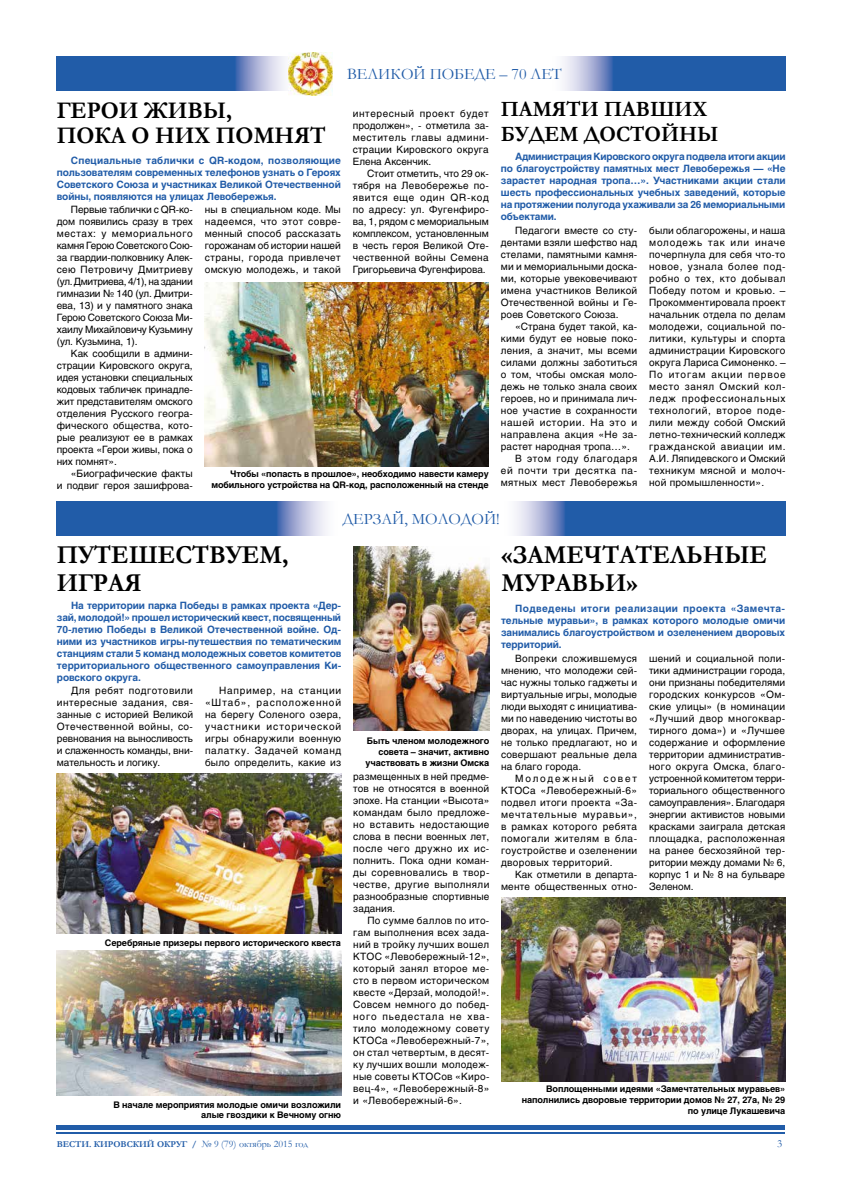
<style>
.page{position:relative;width:842px;height:1191px;background:#fff}
.page>*{position:absolute;margin:0;border:0;box-sizing:border-box;transform-origin:0 0}
.t1{font:700 26px/28px "Garamond";color:#000;scale:.95 1}
.t2{font:700 24px/25px "Garamond";color:#000;scale:.95 1}
.t3{font:700 22px/25px "Garamond";color:#000;scale:.95 1}
.t4{font:16px "Garamond";color:#215ca8}
.t5{font:11px "Garamond";color:#215ca8}
.t6{font:10px/12px "Helios";letter-spacing:.015em;color:#000;text-align:justify}
.t7{font:700 10px/12px "Helios";letter-spacing:-.01em;color:#215ca8;text-align:justify}
.t8{font:10px "Helios";letter-spacing:.035em;color:#000}
.t9{font:10px "Helios";letter-spacing:.06em;color:#000}
.t10{font:10px "Helios";letter-spacing:.055em;color:#000}
.t11{font:700 9px/10.8px "Helios";letter-spacing:-.01em;color:#000;text-align:right}
.t12{font:700 9px "Garamond";color:#215ca8}
.s1{font-weight:400;font-size:10px}
</style>
<div class="page">
<hr style="left:57px;top:1125px;width:728px;height:4px;background:#215ca8">
<hr style="left:57px;top:1132px;width:728px;height:2px;background:#215ca8">
<img style="left:57px;top:57px;width:228px;height:34px">
<img style="left:564px;top:57px;width:221px;height:34px">
<img style="left:288px;top:53px;width:44px;height:42px">
<img style="left:501px;top:897px;width:284px;height:185px">
<img style="left:205px;top:282px;width:284px;height:184px">
<img style="left:516px;top:502px;width:269px;height:34px">
<img style="left:57px;top:502px;width:269px;height:34px">
<img style="left:353px;top:546px;width:136px;height:185px">
<img style="left:57px;top:773px;width:284px;height:160px">
<img style="left:57px;top:950px;width:284px;height:145px">
<h3 class="t4" style="left:347px;top:63px;width:216px">ВЕЛИКОЙ ПОБЕДЕ – 70 ЛЕТ</h3>
<h2 class="t2" style="left:57px;top:98px;width:285px">ГЕРОИ ЖИВЫ,<br>ПОКА О НИХ ПОМНЯТ</h2>
<h3 class="t3" style="left:501px;top:97px;width:231px">ПАМЯТИ ПАВШИХ<br>БУДЕМ ДОСТОЙНЫ</h3>
<p class="t6" style="left:353px;top:107px;width:138px">интересный проект будет продолжен», - отметила за&shy;меститель главы админи&shy;страции Кировского округа Елена Аксенчик.</p>
<p class="t6" style="left:353px;top:167px;width:138px;text-indent:14px">Стоит отметить, что 29 ок&shy;тября на Левобережье по&shy;явится еще один QR-код по адресу: ул. Фугенфиро&shy;ва, 1, рядом с мемориальным комплексом, установленным в честь героя Великой Оте&shy;чественной войны Семена Григорьевича Фугенфирова.</p>
<p class="t7" style="left:501px;top:151px;width:286px;text-indent:14px">Администрация Кировского округа подвела итоги акции по благоустройству памятных мест Левобережья — «Не зарастет народная тропа…». Участниками акции стали шесть профессиональных учебных заведений, которые на протяжении полугода ухаживали за 26 мемориальными объектами.</p>
<p class="t6" style="left:501px;top:224px;width:138px;text-indent:14px">Педагоги вместе со сту&shy;дентами взяли шефство над стелами, памятными камня&shy;ми и мемориальными доска&shy;ми, которые увековечивают имена участников Великой Отечественной войны и Ге&shy;роев Советского Союза.</p>
<p class="t6" style="left:515px;top:320px;width:124px">«Страна будет такой, ка-</p>
<p class="t6" style="left:501px;top:332px;width:138px">кими будут ее новые поко-</p>
<p class="t6" style="left:501px;top:344px;width:138px">ления, а значит, мы всеми</p>
<p class="t6" style="left:501px;top:356px;width:138px">силами должны заботиться</p>
<p class="t6" style="left:501px;top:368px;width:138px">о том, чтобы омская моло-</p>
<p class="t6" style="left:501px;top:380px;width:138px">дежь не только знала своих</p>
<p class="t6" style="left:501px;top:392px;width:138px">героев, но и принимала лич-</p>
<p class="t6" style="left:501px;top:404px;width:138px">ное участие в сохранности</p>
<p class="t9" style="left:501px;top:416px;width:138px">нашей истории. На это и</p>
<p class="t8" style="left:501px;top:428px;width:138px">направлена акция «Не за-</p>
<p class="t6" style="left:501px;top:440px;width:131px">растет народная тропа…».</p>
<p class="t10" style="left:515px;top:452px;width:124px">В этом году благодаря</p>
<p class="t9" style="left:501px;top:464px;width:138px">ей почти три десятка па-</p>
<p class="t8" style="left:501px;top:476px;width:138px">мятных мест Левобережья</p>
<p class="t7" style="left:57px;top:154px;width:286px;text-indent:14px">Специальные таблички с QR-кодом, позволяющие пользователям современных телефонов узнать о Героях Советского Союза и участниках Великой Отечественной войны, появляются на улицах Левобережья.</p>
<p class="t6" style="left:57px;top:203px;width:138px;text-indent:14px">Первые таблички с QR-ко&shy;дом появились сразу в трех местах: у мемориального камня Герою Советского Сою&shy;за гвардии-полковнику Алек&shy;сею Петровичу Дмитриеву (ул. Дмитриева, 4/1), на здании гимназии № 140 (ул. Дмитри&shy;ева, 13) и у памятного знака Герою Советского Союза Ми&shy;хаилу Михайловичу Кузьмину (ул. Кузьмина, 1).</p>
<p class="t6" style="left:57px;top:347px;width:138px;text-indent:14px">Как сообщили в админи&shy;страции Кировского округа, идея установки специальных кодовых табличек принадле&shy;жит представителям омского отделения Русского геогра&shy;фического общества, кото&shy;рые реализуют ее в рамках проекта «Герои живы, пока о них помнят».</p>
<p class="t6" style="left:57px;top:467px;width:138px;text-align:right">«Биографические факты<br>и подвиг героя зашифрова-</p>
<p class="t6" style="left:205px;top:203px;width:138px">ны в специальном коде. Мы надеемся, что этот совре&shy;менный способ рассказать горожанам об истории нашей страны, города привлечет омскую молодежь, и такой</p>
<p class="t6" style="left:649px;top:224px;width:138px">были облагорожены, и наша молодежь так или иначе почерпнула для себя что-то новое, узнала более под&shy;робно о тех, кто добывал Победу потом и кровью. – Прокомментировала проект начальник отдела по делам молодежи, социальной по&shy;литики, культуры и спорта администрации Кировского округа Лариса Симоненко. – По итогам акции первое место занял Омский кол&shy;ледж профессиональных технологий, второе поде&shy;лили между собой Омский летно-технический колледж гражданской авиации им.<br>А.И. Ляпидевского и Омский техникум мясной и молоч&shy;ной промышленности».</p>
<p class="t11" style="left:211px;top:468px;width:279px">Чтобы «попасть в прошлое», необходимо навести камеру мобильного устройства на QR-код, расположенный на стенде</p>
<h1 class="t1" style="left:57px;top:541px;width:246px">ПУТЕШЕСТВУЕМ,<br>ИГРАЯ</h1>
<h3 class="t4" style="left:343px;top:508px;width:158px">ДЕРЗАЙ, МОЛОДОЙ!</h3>
<h1 class="t1" style="left:501px;top:541px;width:281px">«ЗАМЕЧТАТЕЛЬНЫЕ<br>МУРАВЬИ»</h1>
<p class="t7" style="left:57px;top:599px;width:286px;text-indent:14px">На территории парка Победы в рамках проекта «Дер&shy;зай, молодой!» прошел исторический квест, посвященный 70-летию Победы в Великой Отечественной войне. Од&shy;ними из участников игры-путешествия по тематическим станциям стали 5 команд молодежных советов комитетов территориального общественного самоуправления Ки&shy;ровского округа.</p>
<p class="t6" style="left:57px;top:684px;width:138px;text-indent:14px">Для ребят подготовили интересные задания, свя&shy;занные с историей Великой Отечественной войны, со&shy;ревнования на выносливость и слаженность команды, вни&shy;мательность и логику.</p>
<p class="t6" style="left:205px;top:684px;width:138px;text-indent:14px">Например, на станции «Штаб», расположенной на берегу Соленого озера, участники исторической игры обнаружили военную палатку. Задачей команд было определить, какие из</p>
<p class="t11" style="left:105px;top:937px;width:238px">Серебряные призеры первого исторического квеста</p>
<p class="t11" style="left:113px;top:1099px;width:229px">В начале мероприятия молодые омичи возложили алые гвоздики к Вечному огню</p>
<p class="t11" style="left:365px;top:735px;width:125px">Быть членом молодежного совета – значит, активно участвовать в жизни Омска</p>
<p class="t6" style="left:353px;top:770px;width:138px">размещенных в ней предме&shy;тов не относятся в военной эпохе. На станции «Высота» командам было предложе&shy;но вставить недостающие слова в песни военных лет, после чего дружно их ис&shy;полнить. Пока одни коман&shy;ды соревновались в твор&shy;честве, другие выполняли разнообразные спортивные задания.</p>
<p class="t6" style="left:353px;top:914px;width:138px;text-indent:14px">По сумме баллов по ито&shy;гам выполнения всех зада&shy;ний в тройку лучших вошел КТОС «Левобережный-12», который занял второе ме&shy;сто в первом историческом квесте «Дерзай, молодой!».<br>Совсем немного до побед&shy;ного пьедестала не хва&shy;тило молодежному совету КТОСа «Левобережный-7», он стал четвертым, в десят&shy;ку лучших вошли молодеж&shy;ные советы КТОСов «Киро&shy;вец-4», «Левобережный-8» и «Левобережный-6».</p>
<p class="t7" style="left:501px;top:602px;width:286px;text-indent:14px">Подведены итоги реализации проекта «Замечта&shy;тельные муравьи», в рамках которого молодые омичи занимались благоустройством и озеленением дворовых территорий.</p>
<p class="t6" style="left:501px;top:652px;width:138px;text-indent:14px">Вопреки сложившемуся мнению, что молодежи сей&shy;час нужны только гаджеты и виртуальные игры, молодые люди выходят с инициатива&shy;ми по наведению чистоты во дворах, на улицах. Причем, не только предлагают, но и совершают реальные дела на благо города.</p>
<p class="t6" style="left:501px;top:772px;width:138px;text-indent:14px">Молодежный совет КТОСа «Левобережный-6» подвел итоги проекта «За&shy;мечтательные муравьи», в рамках которого ребята помогали жителям в бла&shy;гоустройстве и озеленении дворовых территорий.</p>
<p class="t6" style="left:501px;top:868px;width:138px;text-align:right">Как отметили в департа&shy;менте общественных отно-</p>
<p class="t6" style="left:649px;top:652px;width:138px">шений и социальной поли&shy;тики администрации города, они признаны победителями городских конкурсов «Ом&shy;ские улицы» (в номинации «Лучший двор многоквар&shy;тирного дома») и «Лучшее содержание и оформление территории административ&shy;ного округа Омска, благо&shy;устроенной комитетом терри&shy;ториального общественного самоуправления». Благодаря энергии активистов новыми красками заиграла детская площадка, расположенная на ранее бесхозяйной тер&shy;ритории между домами № 6, корпус 1 и № 8 на бульваре Зеленом.</p>
<p class="t11" style="left:522px;top:1083px;width:265px">Воплощенными идеями «Замечтательных муравьев» наполнились дворовые территории домов № 27, 27а, № 29 по улице Лукашевича</p>
<p class="t12" style="left:57px;top:1137px;width:253px">ВЕСТИ. КИРОВСКИЙ ОКРУГ / <span class="s1">№ 9 (79) октябрь 2015 год</span></p>
<p class="t5" style="left:777px;top:1135px;width:7px">3</p>
</div>
